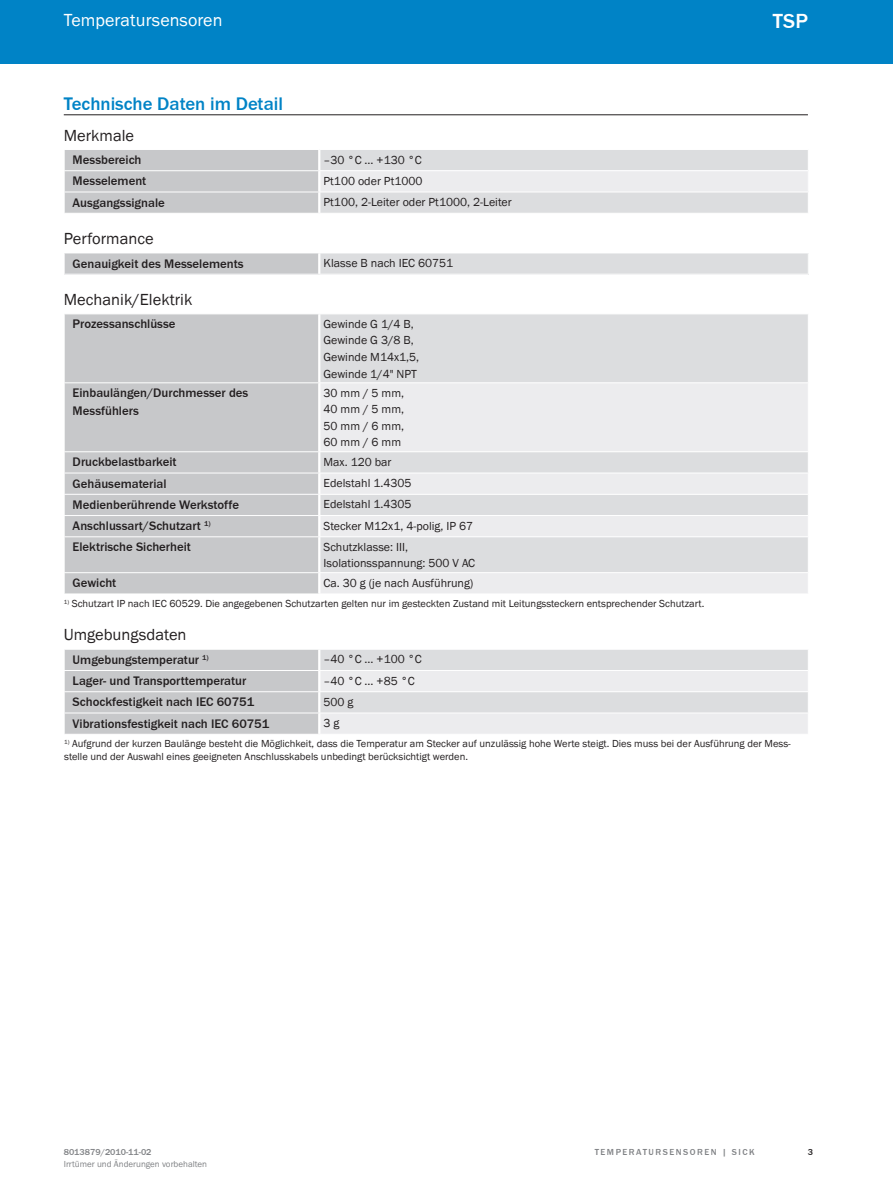
<style>
.page{position:relative;width:893px;height:1188px;background:#fff}
.page>*{position:absolute;margin:0;border:0;box-sizing:border-box;transform-origin:0 0}
.t1{font:500 21px "SICK Franklin";color:#fff}
.t2{font:500 18.75px "SICK Franklin";color:#0083c6}
.t3{font:18px "SICK Franklin";letter-spacing:.005em;color:#fff}
.t4{font:16.5px "SICK Franklin";letter-spacing:.005em;color:#231f20}
.t5{font:500 12.75px/17.4px "SICK Franklin";color:#231f20}
.t6{font:12px/16.5px "SICK Franklin";color:#231f20}
.t7{font:10.5px/12.6px "SICK Franklin";color:#231f20}
.t8{font:9px "SICK Franklin";color:#808285}
.t9{font:500 9px "SICK Franklin";letter-spacing:.17em;color:#808285}
.t10{font:500 9px "SICK Franklin";color:#808285}
.t11{font:500 9px "SICK Franklin";color:#231f20}
</style>
<div class="page">
<div style="left:0;top:0;width:893px;height:64px;background:#0083c6"></div>
<hr style="left:64px;top:114px;width:744px;height:1px;background:#231f20">
<svg style="left:64px;top:150px;width:744px;height:63px"></svg>
<hr style="left:318px;top:192px;width:2px;height:21px;background:#fff">
<div style="left:64px;top:253px;width:255px;height:21px;background:#c7c8ca"></div>
<div style="left:319px;top:253px;width:489px;height:21px;background:#dcdddf"></div>
<hr style="left:64px;top:253px;width:255px;height:1px;background:#fff">
<svg style="left:64px;top:253px;width:1px;height:21px"></svg>
<hr style="left:319px;top:253px;width:490px;height:1px;background:#fff">
<hr style="left:318px;top:253px;width:2px;height:21px;background:#fff">
<div style="left:65px;top:315px;width:253px;height:279px;background:#c7c8ca"></div>
<div style="left:320px;top:315px;width:488px;height:67px;background:#dcdddf"></div>
<svg style="left:320px;top:383px;width:488px;height:210px;fill:#ececee"></svg>
<hr style="left:64px;top:382px;width:255px;height:1px;background:#fff">
<hr style="left:64px;top:451px;width:255px;height:1px;background:#fff">
<hr style="left:319px;top:451px;width:490px;height:1px;background:#fff">
<hr style="left:64px;top:473px;width:255px;height:1px;background:#fff">
<hr style="left:319px;top:473px;width:490px;height:1px;background:#fff">
<hr style="left:64px;top:494px;width:255px;height:1px;background:#fff">
<hr style="left:319px;top:494px;width:490px;height:1px;background:#fff">
<hr style="left:64px;top:515px;width:255px;height:1px;background:#fff">
<svg style="left:64px;top:452px;width:1px;height:84px"></svg>
<hr style="left:319px;top:515px;width:490px;height:1px;background:#fff">
<hr style="left:64px;top:536px;width:255px;height:1px;background:#fff">
<hr style="left:319px;top:536px;width:490px;height:1px;background:#fff">
<hr style="left:64px;top:572px;width:255px;height:1px;background:#fff">
<svg style="left:64px;top:573px;width:1px;height:21px"></svg>
<hr style="left:319px;top:572px;width:490px;height:1px;background:#fff">
<svg style="left:64px;top:649px;width:744px;height:85px"></svg>
<hr style="left:318px;top:713px;width:2px;height:21px;background:#fff">
<h3 class="t3" style="left:64px;top:9px;width:160px">Temperatursensoren</h3>
<h1 class="t1" style="left:773px;top:8px;width:37px">TSP</h1>
<h2 class="t2" style="left:64px;top:92px;width:221px">Technische Daten im Detail</h2>
<p class="t4" style="left:64px;top:125px;width:72px">Merkmale</p>
<p class="t5" style="left:73px;top:151px;width:70px">Messbereich</p>
<p class="t6" style="left:324px;top:151px;width:100px">–30 °C ... +130 °C</p>
<p class="t5" style="left:73px;top:173px;width:75px">Messelement</p>
<p class="t6" style="left:324px;top:173px;width:100px">Pt100 oder Pt1000</p>
<p class="t5" style="left:73px;top:194px;width:94px">Ausgangssignale</p>
<p class="t6" style="left:324px;top:194px;width:190px">Pt100, 2-Leiter oder Pt1000, 2-Leiter</p>
<p class="t4" style="left:64px;top:228px;width:92px">Performance</p>
<p class="t5" style="left:73px;top:255px;width:173px">Genauigkeit des Messelements</p>
<p class="t6" style="left:324px;top:255px;width:131px">Klasse B nach IEC 60751</p>
<p class="t4" style="left:64px;top:289px;width:130px">Mechanik/Elektrik</p>
<p class="t5" style="left:73px;top:316px;width:104px">Prozessanschlüsse</p>
<p class="t6" style="left:324px;top:316px;width:97px">Gewinde G 1/4 B,<br>Gewinde G 3/8 B,<br>Gewinde M14x1,5,<br>Gewinde 1/4" NPT</p>
<p class="t5" style="left:73px;top:385px;width:177px">Einbaulängen/Durchmesser des<br>Messfühlers</p>
<p class="t6" style="left:324px;top:385px;width:82px;text-align:justify">30 mm / 5 mm, 40 mm / 5 mm, 50 mm / 6 mm, 60 mm / 6 mm</p>
<p class="t5" style="left:73px;top:454px;width:106px">Druckbelastbarkeit</p>
<p class="t6" style="left:324px;top:454px;width:69px">Max. 120 bar</p>
<p class="t5" style="left:73px;top:475px;width:95px">Gehäusematerial</p>
<p class="t6" style="left:324px;top:475px;width:90px">Edelstahl 1.4305</p>
<p class="t5" style="left:73px;top:496px;width:168px">Medienberührende Werkstoffe</p>
<p class="t6" style="left:324px;top:496px;width:90px">Edelstahl 1.4305</p>
<p class="t5" style="left:73px;top:517px;width:140px">Anschlussart/Schutzart <sup>1)</sup></p>
<p class="t6" style="left:324px;top:518px;width:151px">Stecker M12x1, 4-polig, IP 67</p>
<p class="t5" style="left:73px;top:539px;width:120px">Elektrische Sicherheit</p>
<p class="t6" style="left:324px;top:539px;width:153px">Schutzklasse: III,<br>Isolationsspannung: 500 V AC</p>
<p class="t5" style="left:73px;top:575px;width:45px">Gewicht</p>
<p class="t6" style="left:324px;top:575px;width:151px">Ca. 30 g (je nach Ausführung)</p>
<p class="t7" style="left:64px;top:597px;width:642px"><sup>1)</sup> Schutzart IP nach IEC 60529. Die angegebenen Schutzarten gelten nur im gesteckten Zustand mit Leitungssteckern entsprechender Schutzart.</p>
<p class="t4" style="left:64px;top:625px;width:124px">Umgebungsdaten</p>
<p class="t5" style="left:73px;top:651px;width:138px">Umgebungstemperatur <sup>1)</sup></p>
<p class="t6" style="left:324px;top:651px;width:100px">–40 °C ... +100 °C</p>
<p class="t5" style="left:73px;top:672px;width:175px">Lager- und Transporttemperatur</p>
<p class="t6" style="left:324px;top:672px;width:93px">–40 °C ... +85 °C</p>
<p class="t5" style="left:73px;top:694px;width:183px">Schockfestigkeit nach IEC 60751</p>
<p class="t6" style="left:324px;top:694px;width:31px">500 g</p>
<p class="t5" style="left:73px;top:715px;width:198px">Vibrationsfestigkeit nach IEC 60751</p>
<p class="t6" style="left:324px;top:715px;width:17px">3g</p>
<p class="t7" style="left:64px;top:738px;width:728px"><sup>1)</sup> Aufgrund der kurzen Baulänge besteht die Möglichkeit, dass die Temperatur am Stecker auf unzulässig hohe Werte steigt. Dies muss bei der Ausführung der Mess&shy;stelle und der Auswahl eines geeigneten Anschlusskabels unbedingt berücksichtigt werden.</p>
<p class="t10" style="left:64px;top:1146px;width:89px">8013879/2010-11-02</p>
<p class="t9" style="left:595px;top:1146px;width:161px">Temperat urs ens oren | SI CK</p>
<p class="t8" style="left:64px;top:1159px;width:145px">Irrtümer und Änderungen vorbehalten</p>
<p class="t11" style="left:808px;top:1146px;width:7px">3</p>
</div>
